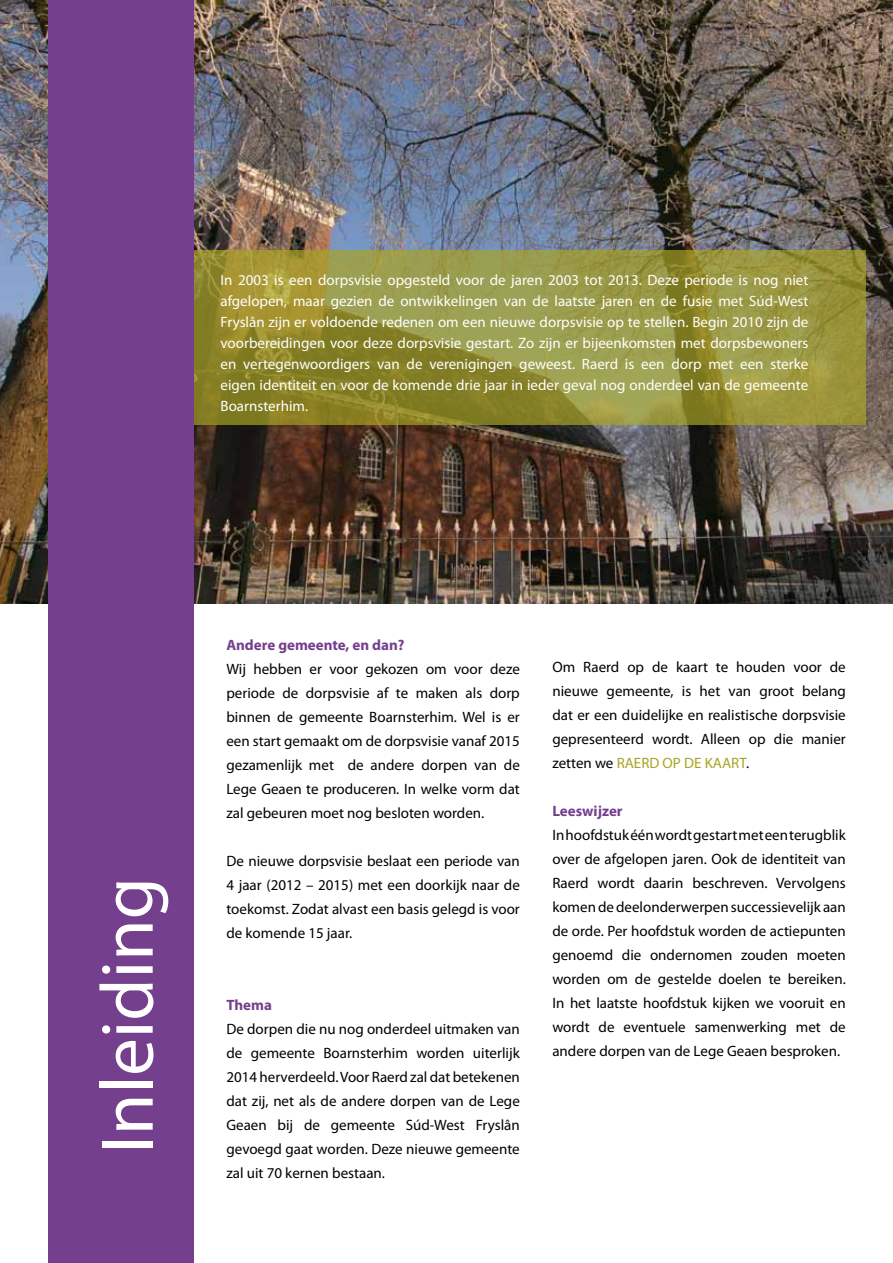
<style>
.page{position:relative;width:893px;height:1263px;background:#fff}
.page>*{position:absolute;margin:0;border:0;box-sizing:border-box;transform-origin:0 0}
.t1{font:75px "Myriad Pro";color:#fff}
.t2{font:15px/24px "Myriad Pro";color:#000;text-align:justify}
.t3{font:15px/21px "Myriad Pro";color:#fff;text-align:justify}
.t4{font:700 15px "Myriad Pro";color:#74408d}
.s1{color:#a8a325}
</style>
<div class="page">
<img style="left:0;top:0;width:893px;height:603px">
<svg style="left:194px;top:250px;width:672px;height:174px"></svg>
<div style="left:48px;top:0;width:146px;height:1263px;background:#74408d"></div>
<p class="t3" style="left:220px;top:269px;width:589px">In 2003 is een dorpsvisie opgesteld voor de jaren 2003 tot 2013. Deze periode is nog niet afgelopen, maar gezien de ontwikkelingen van de laatste jaren en de fusie met Súd-West Fryslân zijn er voldoende redenen om een nieuwe dorpsvisie op te stellen. Begin 2010 zijn de voorbereidingen voor deze dorpsvisie gestart. Zo zijn er bijeenkomsten met dorpsbewoners en vertegenwoordigers van de verenigingen geweest. Raerd is een dorp met een sterke eigen identiteit en voor de komende drie jaar in ieder geval nog onderdeel van de gemeente Boarnsterhim.</p>
<h1 class="t1" style="left:81px;top:1154px;width:278px;rotate:-90deg">Inleiding</h1>
<p class="t4" style="left:226px;top:635px;width:180px">Andere gemeente, en dan?</p>
<p class="t2" style="left:226px;top:657px;width:295px">Wij hebben er voor gekozen om voor deze periode de dorpsvisie af te maken als dorp binnen de gemeente Boarnsterhim. Wel is er een start gemaakt om de dorpsvisie vanaf 2015 gezamenlijk met de andere dorpen van de Lege Geaen te produceren. In welke vorm dat zal gebeuren moet nog besloten worden.</p>
<p class="t2" style="left:226px;top:849px;width:295px">De nieuwe dorpsvisie beslaat een periode van 4 jaar (2012 – 2015) met een doorkijk naar de toekomst. Zodat alvast een basis gelegd is voor de komende 15 jaar.</p>
<p class="t4" style="left:226px;top:995px;width:47px">Thema</p>
<p class="t2" style="left:226px;top:1017px;width:295px">De dorpen die nu nog onderdeel uitmaken van de gemeente Boarnsterhim worden uiterlijk 2014 herverdeeld. Voor Raerd zal dat betekenen dat zij, net als de andere dorpen van de Lege Geaen bij de gemeente Súd-West Fryslân gevoegd gaat worden. Deze nieuwe gemeente zal uit 70 kernen bestaan.</p>
<p class="t2" style="left:552px;top:655px;width:295px">Om Raerd op de kaart te houden voor de nieuwe gemeente, is het van groot belang dat er een duidelijke en realistische dorpsvisie gepresenteerd wordt. Alleen op die manier zetten we <span class="s1">RAERD OP DE KAART</span>.</p>
<p class="t4" style="left:552px;top:801px;width:72px">Leeswijzer</p>
<p class="t2" style="left:552px;top:823px;width:295px">In hoofdstuk één wordt gestart met een terugblik over de afgelopen jaren. Ook de identiteit van Raerd wordt daarin beschreven. Vervolgens komen de deelonderwerpen successievelijk aan de orde. Per hoofdstuk worden de actiepunten genoemd die ondernomen zouden moeten worden om de gestelde doelen te bereiken.<br>In het laatste hoofdstuk kijken we vooruit en wordt de eventuele samenwerking met de andere dorpen van de Lege Geaen besproken.</p>
</div>
